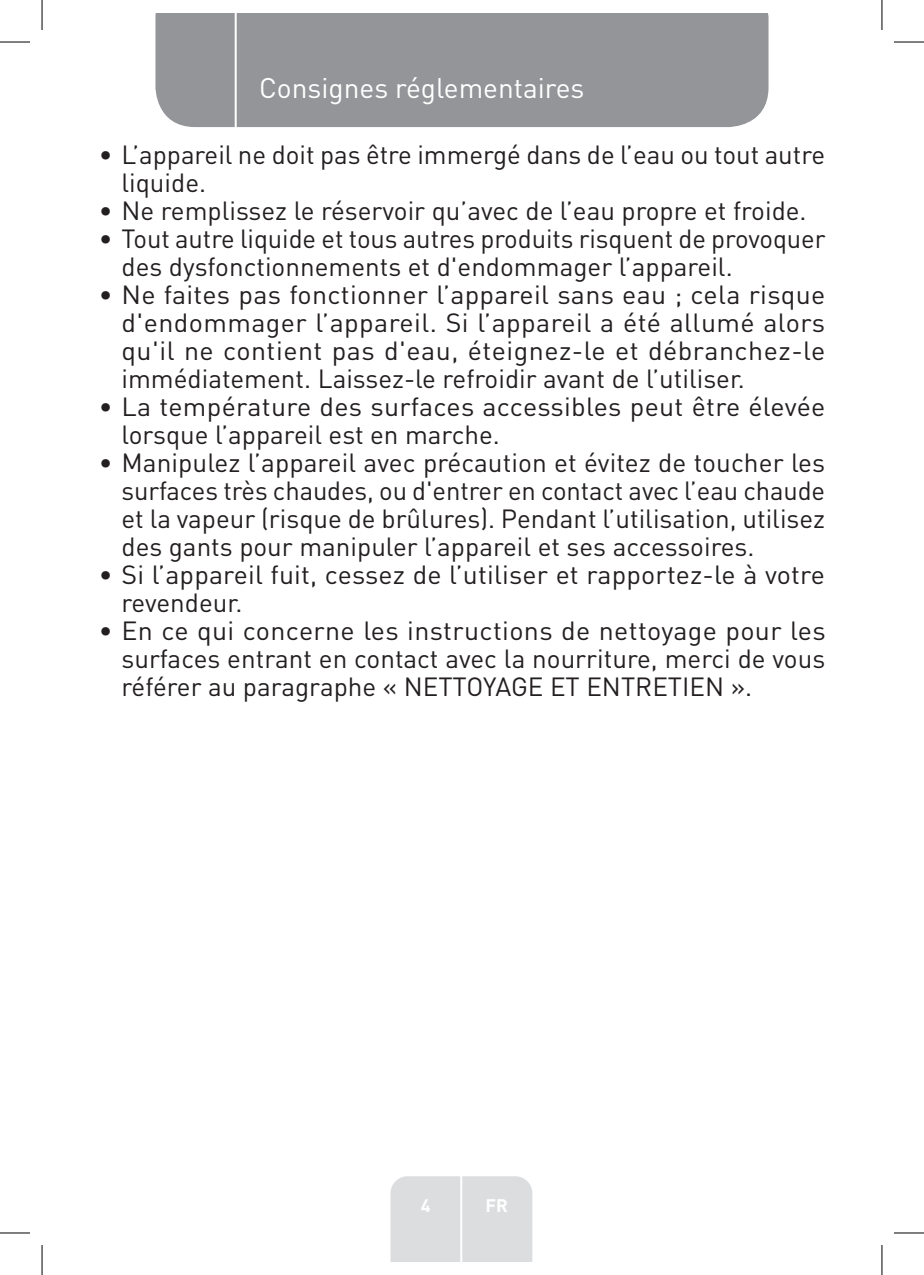
<style>
.page{position:relative;width:924px;height:1275px;background:#fff}
.page>*{position:absolute;margin:0;border:0;box-sizing:border-box;transform-origin:0 0}
.t1{font:28px "DIN Pro";color:#fff}
.t2{font:26px/28px "DIN Pro";color:#231f20}
.t3{font:700 18px "DIN Pro";color:#fff}
</style>
<div class="page">
<div style="left:155px;top:14px;width:613px;height:113px;background:#939598"></div>
<div style="left:390px;top:1176px;width:142px;height:85px;background:#dcdddf"></div>
<hr style="left:460px;top:1153px;width:2px;height:108px;background:#fff">
<hr style="left:234px;top:14px;width:2px;height:116px;background:#fff">
<hr style="left:0;top:42px;width:30px;height:1px;background:#000">
<hr style="left:893px;top:42px;width:30px;height:1px;background:#000">
<hr style="left:0;top:1232px;width:30px;height:1px;background:#000">
<hr style="left:893px;top:1232px;width:30px;height:1px;background:#000">
<hr style="left:42px;top:0;width:1px;height:30px;background:#000">
<hr style="left:42px;top:1245px;width:1px;height:30px;background:#000">
<hr style="left:881px;top:0;width:1px;height:30px;background:#000">
<hr style="left:881px;top:1245px;width:1px;height:30px;background:#000">
<p class="t1" style="left:259px;top:69px;width:326px">Consignes réglementaires</p>
<p class="t2" style="left:121px;top:139px;width:704px;text-indent:-23px">• L’appareil ne doit pas être immergé dans de l’eau ou tout autre liquide.</p>
<p class="t2" style="left:99px;top:195px;width:709px">• Ne remplissez le réservoir qu’avec de l’eau propre et froide.</p>
<p class="t2" style="left:121px;top:223px;width:705px;text-indent:-23px">• Tout autre liquide et tous autres produits risquent de provoquer des dysfonctionnements et d'endommager l’appareil.</p>
<p class="t2" style="left:121px;top:279px;width:705px;text-align:justify;text-indent:-23px">• Ne faites pas fonctionner l’appareil sans eau ; cela risque d'endommager l’appareil. Si l’appareil a été allumé alors qu'il ne contient pas d'eau, éteignez-le et débranchez-le immédiatement. Laissez-le refroidir avant de l’utiliser.</p>
<p class="t2" style="left:121px;top:391px;width:705px;text-indent:-23px">• La température des surfaces accessibles peut être élevée lorsque l’appareil est en marche.</p>
<p class="t2" style="left:121px;top:447px;width:705px;text-align:justify;text-indent:-23px">• Manipulez l’appareil avec précaution et évitez de toucher les surfaces très chaudes, ou d'entrer en contact avec l’eau chaude et la vapeur (risque de brûlures). Pendant l’utilisation, utilisez des gants pour manipuler l’appareil et ses accessoires.</p>
<p class="t2" style="left:121px;top:559px;width:704px;text-indent:-23px">• Si l’appareil fuit, cessez de l’utiliser et rapportez-le à votre revendeur.</p>
<p class="t2" style="left:121px;top:615px;width:705px;text-align:justify;text-indent:-23px">• En ce qui concerne les instructions de nettoyage pour les surfaces entrant en contact avec la nourriture, merci de vous référer au paragraphe « NETTOYAGE ET ENTRETIEN ».</p>
<p class="t3" style="left:420px;top:1192px;width:11px">4</p>
<p class="t3" style="left:485px;top:1192px;width:24px">FR</p>
</div>
